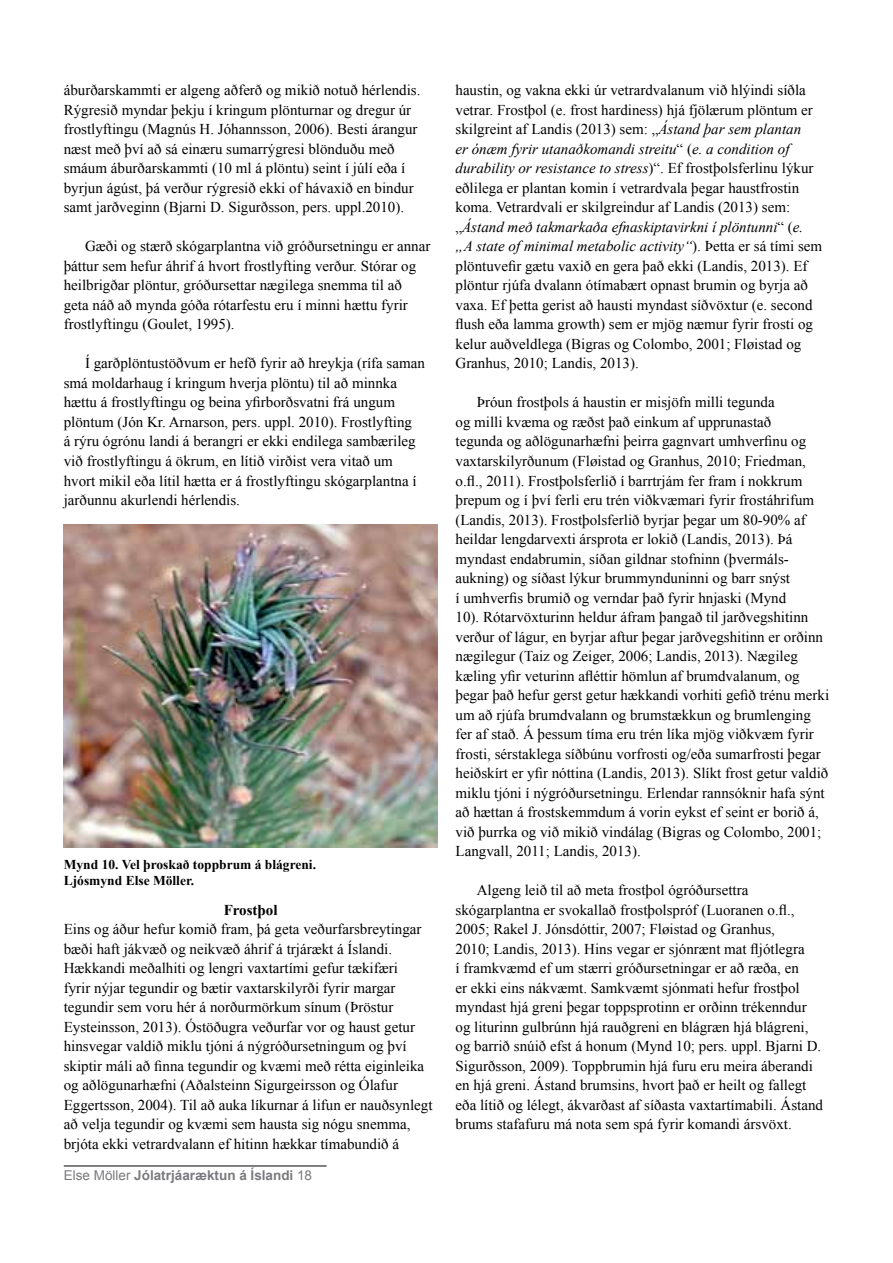
<style>
.page{position:relative;width:893px;height:1263px;background:#fff}
.page>*{position:absolute;margin:0;border:0;box-sizing:border-box;transform-origin:0 0}
.t1{font:15px/19.5px "Times New Roman";color:#000}
.t2{font:700 15px "Times New Roman";color:#000}
.t3{font:700 13.5px/16.2px "Times New Roman";color:#000}
.t4{font:700 13.5px "Arial";color:#797a7d}
.s1{font-weight:400}
.s2{font-style:italic}
</style>
<div class="page">
<img style="left:64px;top:525px;width:373px;height:323px">
<hr style="left:64px;top:1166px;width:263px;height:1px;background:#000">
<p class="t1" style="left:64px;top:80px;width:358px">áburðarskammti er algeng aðferð og mikið notuð hérlendis.<br>Rýgresið myndar þekju í kringum plönturnar og dregur úr frostlyftingu (Magnús H. Jóhannsson, 2006). Besti árangur næst með því að sá einæru sumarrýgresi blönduðu með smáum áburðarskammti (10 ml á plöntu) seint í júlí eða í byrjun ágúst, þá verður rýgresið ekki of hávaxið en bindur samt jarðveginn (Bjarni D. Sigurðsson, pers. uppl.2010).</p>
<p class="t1" style="left:64px;top:236px;width:368px;text-indent:21px">Gæði og stærð skógarplantna við gróðursetningu er annar þáttur sem hefur áhrif á hvort frostlyfting verður. Stórar og heilbrigðar plöntur, gróðursettar nægilega snemma til að geta náð að mynda góða rótarfestu eru í minni hættu fyrir frostlyftingu (Goulet, 1995).</p>
<p class="t1" style="left:64px;top:353px;width:363px;text-indent:21px">Í garðplöntustöðvum er hefð fyrir að hreykja (rífa saman smá moldarhaug í kringum hverja plöntu) til að minnka hættu á frostlyftingu og beina yfirborðsvatni frá ungum plöntum (Jón Kr. Arnarson, pers. uppl. 2010). Frostlyfting<br>á rýru ógrónu landi á berangri er ekki endilega sambærileg við frostlyftingu á ökrum, en lítið virðist vera vitað um hvort mikil eða lítil hætta er á frostlyftingu skógarplantna í jarðunnu akurlendi hérlendis.</p>
<p class="t3" style="left:64px;top:856px;width:254px">Mynd 10. Vel þroskað toppbrum á blágreni.<br>Ljósmynd Else Möller.</p>
<p class="t2" style="left:224px;top:899px;width:55px">Frostþol</p>
<p class="t1" style="left:64px;top:919px;width:370px">Eins og áður hefur komið fram, þá geta veðurfarsbreytingar bæði haft jákvæð og neikvæð áhrif á trjárækt á Íslandi.<br>Hækkandi meðalhiti og lengri vaxtartími gefur tækifæri<br>fyrir nýjar tegundir og bætir vaxtarskilyrði fyrir margar tegundir sem voru hér á norðurmörkum sínum (Þröstur Eysteinsson, 2013). Óstöðugra veðurfar vor og haust getur hinsvegar valdið miklu tjóni á nýgróðursetningum og því skiptir máli að finna tegundir og kvæmi með rétta eiginleika og aðlögunarhæfni (Aðalsteinn Sigurgeirsson og Ólafur Eggertsson, 2004). Til að auka líkurnar á lifun er nauðsynlegt að velja tegundir og kvæmi sem hausta sig nógu snemma, brjóta ekki vetrardvalann ef hitinn hækkar tímabundið á</p>
<p class="t4" style="left:64px;top:1166px;width:250px"><span class="s1">Else Möller</span> Jólatrjáaræktun á Íslandi <span class="s1">18</span></p>
<p class="t1" style="left:455px;top:80px;width:368px">haustin, og vakna ekki úr vetrardvalanum við hlýindi síðla vetrar. Frostþol (e. frost hardiness) hjá fjölærum plöntum er skilgreint af Landis (2013) sem: „<span class="s2">Ástand þar sem plantan<br>er ónæm fyrir utanaðkomandi streitu</span>“ (<span class="s2">e. a condition of durability or resistance to stress</span>)“. Ef frostþolsferlinu lýkur eðlilega er plantan komin í vetrardvala þegar haustfrostin koma. Vetrardvali er skilgreindur af Landis (2013) sem: „<span class="s2">Ástand með takmarkaða efnaskiptavirkni í plöntunni</span>“ (<span class="s2">e. „A state of minimal metabolic activity“</span>). Þetta er sá tími sem plöntuvefir gætu vaxið en gera það ekki (Landis, 2013). Ef plöntur rjúfa dvalann ótímabært opnast brumin og byrja að vaxa. Ef þetta gerist að hausti myndast síðvöxtur (e. second flush eða lamma growth) sem er mjög næmur fyrir frosti og kelur auðveldlega (Bigras og Colombo, 2001; Fløistad og Granhus, 2010; Landis, 2013).</p>
<p class="t1" style="left:455px;top:392px;width:375px;text-indent:21px">Þróun frostþols á haustin er misjöfn milli tegunda<br>og milli kvæma og ræðst það einkum af upprunastað<br>tegunda og aðlögunarhæfni þeirra gagnvart umhverfinu og vaxtarskilyrðunum (Fløistad og Granhus, 2010; Friedman, o.fl., 2011). Frostþolsferlið í barrtrjám fer fram í nokkrum þrepum og í því ferli eru trén viðkvæmari fyrir frostáhrifum (Landis, 2013). Frostþolsferlið byrjar þegar um 80-90% af heildar lengdarvexti ársprota er lokið (Landis, 2013). Þá myndast endabrumin, síðan gildnar stofninn (þvermáls&shy;aukning) og síðast lýkur brummynduninni og barr snýst<br>í umhverfis brumið og verndar það fyrir hnjaski (Mynd<br>10). Rótarvöxturinn heldur áfram þangað til jarðvegshitinn verður of lágur, en byrjar aftur þegar jarðvegshitinn er orðinn nægilegur (Taiz og Zeiger, 2006; Landis, 2013). Nægileg kæling yfir veturinn afléttir hömlun af brumdvalanum, og þegar það hefur gerst getur hækkandi vorhiti gefið trénu merki um að rjúfa brumdvalann og brumstækkun og brumlenging fer af stað. Á þessum tíma eru trén líka mjög viðkvæm fyrir frosti, sérstaklega síðbúnu vorfrosti og/eða sumarfrosti þegar heiðskírt er yfir nóttina (Landis, 2013). Slíkt frost getur valdið miklu tjóni í nýgróðursetningu. Erlendar rannsóknir hafa sýnt að hættan á frostskemmdum á vorin eykst ef seint er borið á, við þurrka og við mikið vindálag (Bigras og Colombo, 2001; Langvall, 2011; Landis, 2013).</p>
<p class="t1" style="left:455px;top:880px;width:369px;text-indent:21px">Algeng leið til að meta frostþol ógróðursettra skógarplantna er svokallað frostþolspróf (Luoranen o.fl., 2005; Rakel J. Jónsdóttir, 2007; Fløistad og Granhus,<br>2010; Landis, 2013). Hins vegar er sjónrænt mat fljótlegra<br>í framkvæmd ef um stærri gróðursetningar er að ræða, en<br>er ekki eins nákvæmt. Samkvæmt sjónmati hefur frostþol myndast hjá greni þegar toppsprotinn er orðinn trékenndur og liturinn gulbrúnn hjá rauðgreni en blágræn hjá blágreni, og barrið snúið efst á honum (Mynd 10; pers. uppl. Bjarni D.<br>Sigurðsson, 2009). Toppbrumin hjá furu eru meira áberandi en hjá greni. Ástand brumsins, hvort það er heilt og fallegt eða lítið og lélegt, ákvarðast af síðasta vaxtartímabili. Ástand brums stafafuru má nota sem spá fyrir komandi ársvöxt.</p>
</div>
